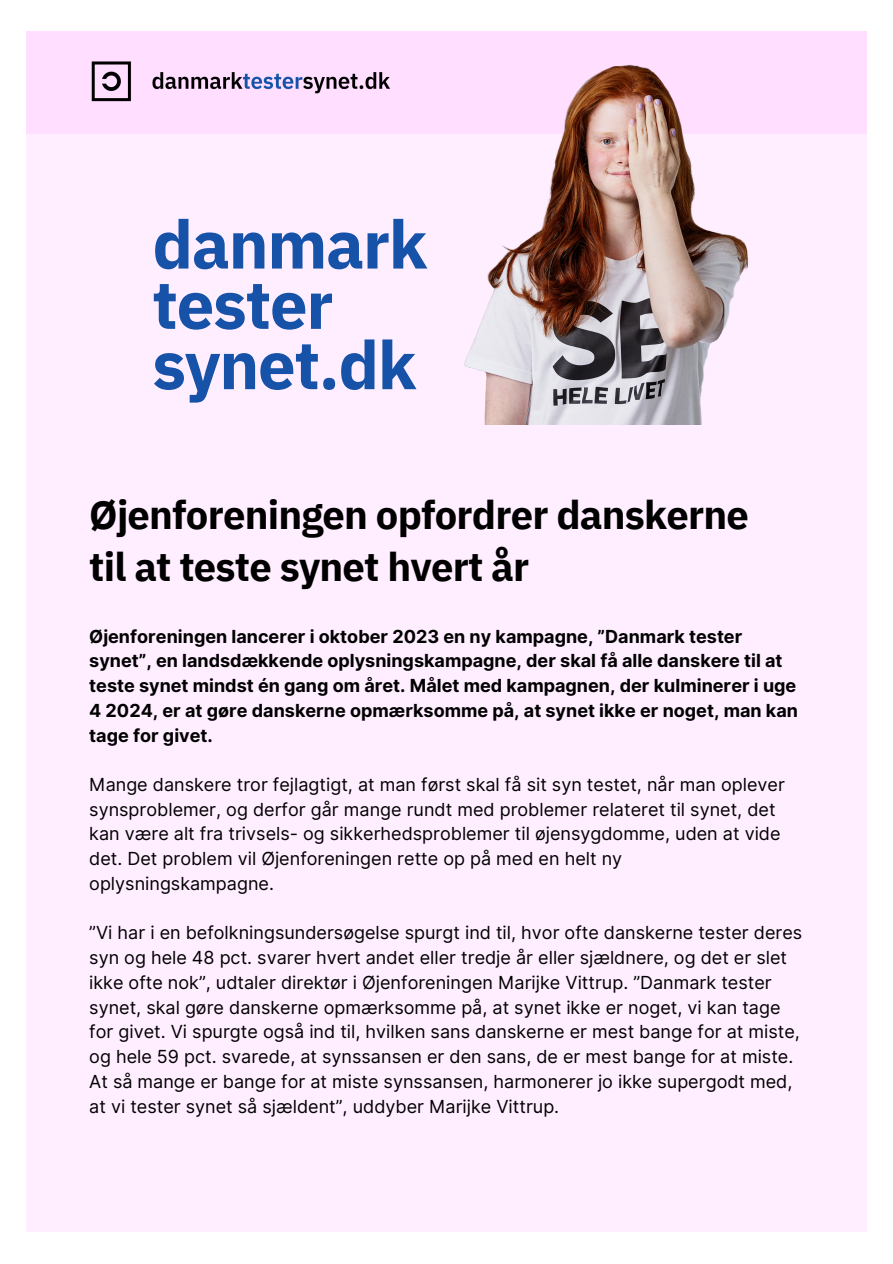
<style>
.page{position:relative;width:893px;height:1264px;background:#fff}
.page>*{position:absolute;margin:0;border:0;box-sizing:border-box;transform-origin:0 0}
.t1{font:700 67.2px "IBM Plex Sans";letter-spacing:-.02em;color:#1552a8}
.t2{font:700 39.9px/51.8px "IBM Plex Sans";letter-spacing:-.02em;color:#000}
.t3{font:18px/24.8px "Inter";color:#000}
.t4{font:700 18px/24.8px "Inter";color:#000}
</style>
<div class="page">
<div style="left:26px;top:31px;width:840px;height:1200px;background:#fef"></div>
<div style="left:26px;top:31px;width:840px;height:103px;background:#ffdeff"></div>
<img style="left:91px;top:61px;width:299px;height:41px">
<img style="left:464px;top:64px;width:285px;height:360px">
<p class="t1" style="left:152px;top:200px;width:277px">danmark</p>
<p class="t1" style="left:152px;top:260px;width:183px">tester</p>
<p class="t1" style="left:152px;top:320px;width:266px">synet.dk</p>
<p class="t2" style="left:89px;top:488px;width:661px">Øjenforeningen opfordrer danskerne til at teste synet hvert år</p>
<p class="t4" style="left:89px;top:623px;width:710px">Øjenforeningen lancerer i oktober 2023 en ny kampagne, ”Danmark tester synet”, en landsdækkende oplysningskampagne, der skal få alle danskere til at teste synet mindst én gang om året. Målet med kampagnen, der kulminerer i uge 4 2024, er at gøre danskerne opmærksomme på, at synet ikke er noget, man kan tage for givet.</p>
<p class="t3" style="left:89px;top:772px;width:697px">Mange danskere tror fejlagtigt, at man først skal få sit syn testet, når man oplever synsproblemer, og derfor går mange rundt med problemer relateret til synet, det kan være alt fra trivsels- og sikkerhedsproblemer til øjensygdomme, uden at vide det. Det problem vil Øjenforeningen rette op på med en helt ny oplysningskampagne.</p>
<p class="t3" style="left:89px;top:920px;width:714px">”Vi har i en befolkningsundersøgelse spurgt ind til, hvor ofte danskerne tester deres syn og hele 48 pct. svarer hvert andet eller tredje år eller sjældnere, og det er slet ikke ofte nok”, udtaler direktør i Øjenforeningen Marijke Vittrup. ”Danmark tester synet, skal gøre danskerne opmærksomme på, at synet ikke er noget, vi kan tage for givet. Vi spurgte også ind til, hvilken sans danskerne er mest bange for at miste, og hele 59 pct. svarede, at synssansen er den sans, de er mest bange for at miste.<br>At så mange er bange for at miste synssansen, harmonerer jo ikke supergodt med, at vi tester synet så sjældent”, uddyber Marijke Vittrup.</p>
</div>
